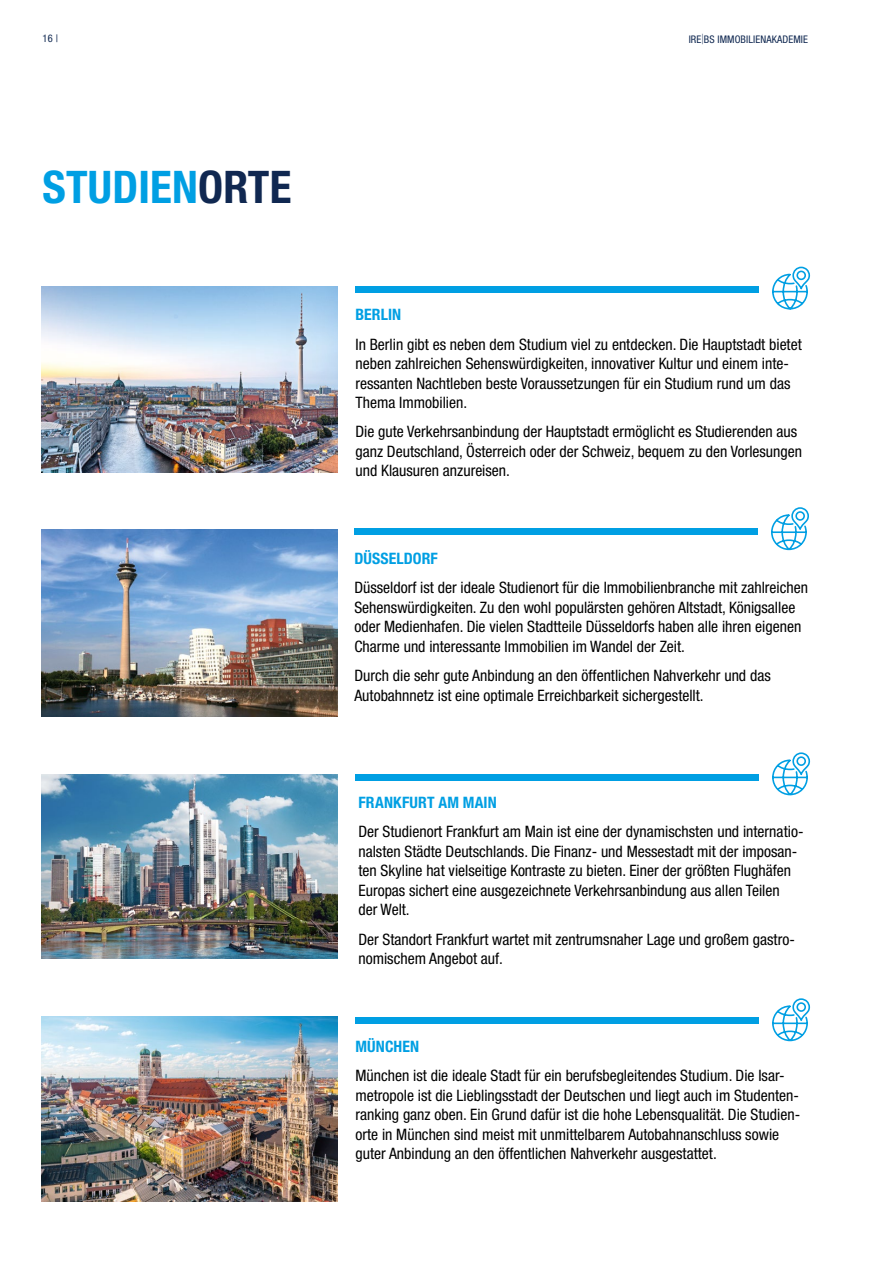
<style>
.page{position:relative;width:893px;height:1263px;background:#fff}
.page>*{position:absolute;margin:0;border:0;box-sizing:border-box;transform-origin:0 0}
.t1{font:700 condensed 45px "Helvetica Neue LT Pro";letter-spacing:.005em;color:#009fe3}
.t2{font:condensed 15.75px/19.5px "Helvetica Neue LT Pro";color:#000}
.t3{font:700 condensed 15.75px "Helvetica Neue LT Pro";letter-spacing:.005em;color:#009fe3}
.t4{font:condensed 10.5px "Helvetica Neue LT Pro";letter-spacing:.01em;color:#102851}
.s1{font-weight:100;font-stretch:normal}
.s2{color:#102851}
</style>
<div class="page">
<div style="left:355px;top:286px;width:404px;height:6px;background:#009fe3"></div>
<div style="left:355px;top:774px;width:404px;height:6px;background:#009fe3"></div>
<div style="left:354px;top:529px;width:404px;height:6px;background:#009fe3"></div>
<div style="left:355px;top:1018px;width:404px;height:6px;background:#009fe3"></div>
<img style="left:42px;top:286px;width:295px;height:186px">
<svg style="left:772px;top:266px;width:39px;height:44px"></svg>
<svg style="left:772px;top:752px;width:39px;height:44px"></svg>
<svg style="left:771px;top:507px;width:38px;height:44px"></svg>
<svg style="left:772px;top:998px;width:39px;height:44px"></svg>
<img style="left:42px;top:774px;width:295px;height:185px">
<img style="left:42px;top:530px;width:295px;height:186px">
<img style="left:42px;top:1016px;width:295px;height:186px">
<p class="t4" style="left:43px;top:32px;width:17px">16 |</p>
<p class="t4" style="left:689px;top:33px;width:121px">IRE<span class="s1">|</span>BS IMMOBILIENAKADEMIE</p>
<h1 class="t1" style="left:43px;top:160px;width:250px">STUDIEN<span class="s2">ORTE</span></h1>
<p class="t3" style="left:355px;top:305px;width:47px">BERLIN</p>
<p class="t2" style="left:355px;top:334px;width:448px">In Berlin gibt es neben dem Studium viel zu entdecken. Die Hauptstadt bietet neben zahlreichen Sehenswürdigkeiten, innovativer Kultur und einem inte&shy;ressanten Nachtleben beste Voraussetzungen für ein Studium rund um das Thema Immobilien.</p>
<p class="t2" style="left:355px;top:422px;width:448px">Die gute Verkehrsanbindung der Hauptstadt ermöglicht es Studierenden aus ganz Deutschland, Österreich oder der Schweiz, bequem zu den Vorlesungen und Klausuren anzureisen.</p>
<p class="t3" style="left:354px;top:549px;width:85px">DÜSSELDORF</p>
<p class="t2" style="left:354px;top:578px;width:455px">Düsseldorf ist der ideale Studienort für die Immobilienbranche mit zahlreichen Sehenswürdigkeiten. Zu den wohl populärsten gehören Altstadt, Königsallee oder Medienhafen. Die vielen Stadtteile Düsseldorfs haben alle ihren eigenen Charme und interessante Immobilien im Wandel der Zeit.</p>
<p class="t2" style="left:354px;top:666px;width:418px">Durch die sehr gute Anbindung an den öffentlichen Nahverkehr und das<br>Autobahnnetz ist eine optimale Erreichbarkeit sichergestellt.</p>
<p class="t3" style="left:358px;top:793px;width:140px">FRANKFURT AM MAIN</p>
<p class="t2" style="left:358px;top:822px;width:447px">Der Studienort Frankfurt am Main ist eine der dynamischsten und internatio&shy;nalsten Städte Deutschlands. Die Finanz- und Messestadt mit der imposan&shy;ten Skyline hat vielseitige Kontraste zu bieten. Einer der größten Flughäfen Europas sichert eine ausgezeichnete Verkehrsanbindung aus allen Teilen<br>der Welt.</p>
<p class="t2" style="left:358px;top:929px;width:438px">Der Standort Frankfurt wartet mit zentrumsnaher Lage und großem gastro&shy;nomischem Angebot auf.</p>
<p class="t3" style="left:355px;top:1037px;width:65px">MÜNCHEN</p>
<p class="t2" style="left:355px;top:1065px;width:446px">München ist die ideale Stadt für ein berufsbegleitendes Studium. Die Isar&shy;metropole ist die Lieblingsstadt der Deutschen und liegt auch im Studenten&shy;ranking ganz oben. Ein Grund dafür ist die hohe Lebensqualität. Die Studien&shy;orte in München sind meist mit unmittelbarem Autobahnanschluss sowie guter Anbindung an den öffentlichen Nahverkehr ausgestattet.</p>
</div>
